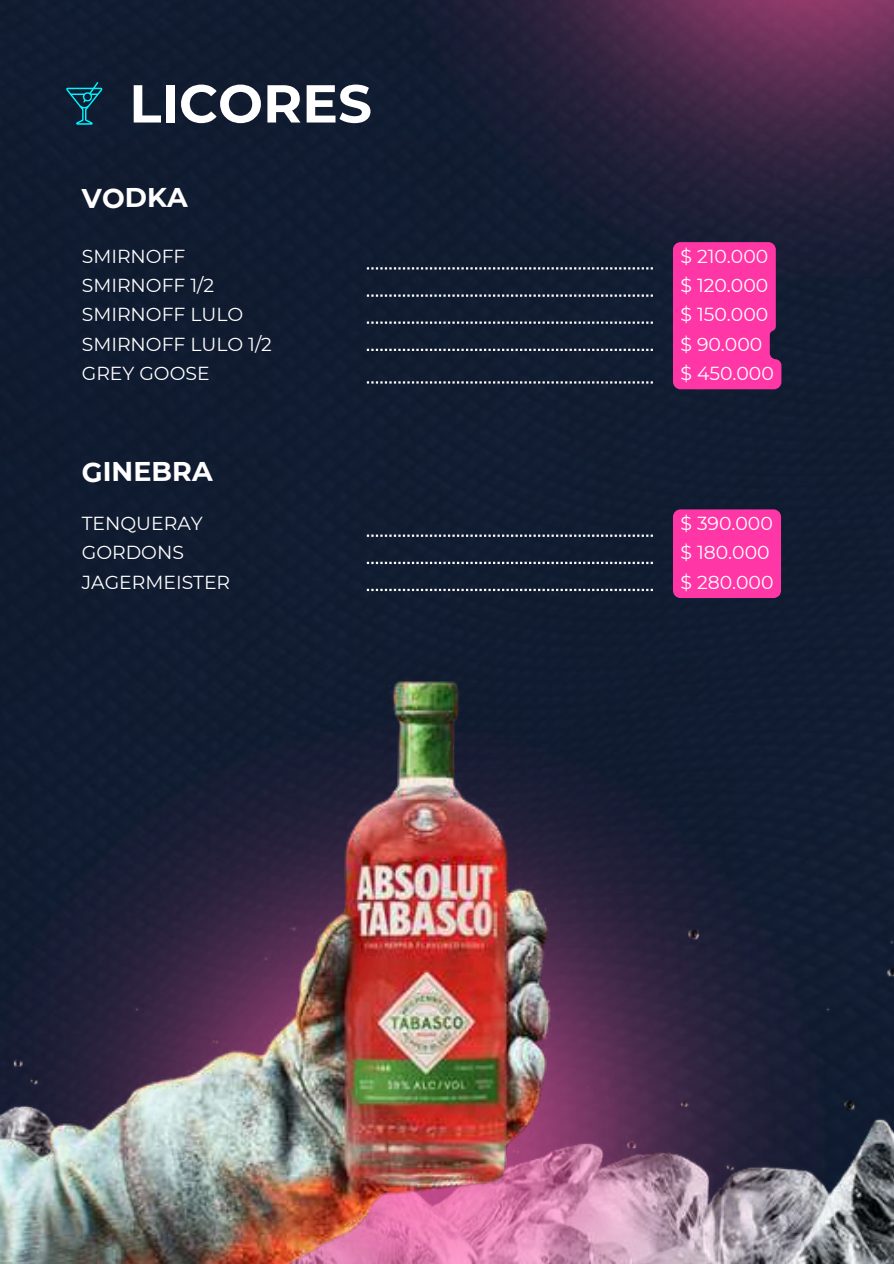
<style>
.page{position:relative;width:894px;height:1264px;background:#fff}
.page>*{position:absolute;margin:0;border:0;box-sizing:border-box;transform-origin:0 0}
.t1{font:700 53.25px "Montserrat";color:#fff}
.t2{font:700 27px "Montserrat";letter-spacing:-.01em;color:#fff}
.t3{font:18.75px/29.2px "Montserrat";color:#fff}
</style>
<div class="page">
<div style="left:0;top:0;width:893px;height:618px;background:#101c31"></div>
<svg style="left:367px;top:267px;width:17px;height:2px"></svg>
<svg style="left:367px;top:534px;width:285px;height:3px"></svg>
<svg style="left:367px;top:381px;width:285px;height:2px"></svg>
<svg style="left:367px;top:321px;width:285px;height:3px"></svg>
<svg style="left:367px;top:589px;width:285px;height:2px"></svg>
<svg style="left:367px;top:294px;width:285px;height:3px"></svg>
<svg style="left:367px;top:562px;width:285px;height:2px"></svg>
<svg style="left:367px;top:349px;width:285px;height:2px"></svg>
<img style="left:0;top:618px;width:893px;height:645px">
<div style="left:672px;top:276px;width:109px;height:113px;background:#ff37a6"></div>
<div style="left:672px;top:509px;width:108px;height:89px;background:#ff37a6"></div>
<svg style="left:66px;top:82px;width:36px;height:43px"></svg>
<img style="left:384px;top:0;width:509px;height:276px">
<h1 class="t1" style="left:129px;top:71px;width:244px">LICORES</h1>
<h2 class="t2" style="left:82px;top:181px;width:107px">VODKA</h2>
<p class="t3" style="left:82px;top:241px;width:192px">SMIRNOFF<br>SMIRNOFF 1/2<br>SMIRNOFF LULO<br>SMIRNOFF LULO 1/2<br>GREY GOOSE</p>
<h2 class="t2" style="left:82px;top:455px;width:132px">GINEBRA</h2>
<p class="t3" style="left:82px;top:508px;width:150px">TENQUERAY<br>GORDONS<br>JAGERMEISTER</p>
<p class="t3" style="left:680px;top:241px;width:95px">$ 210.000 $ 120.000 $ 150.000 $ 90.000 $ 450.000</p>
<p class="t3" style="left:680px;top:508px;width:94px">$ 390.000 $ 180.000 $ 280.000</p>
</div>
